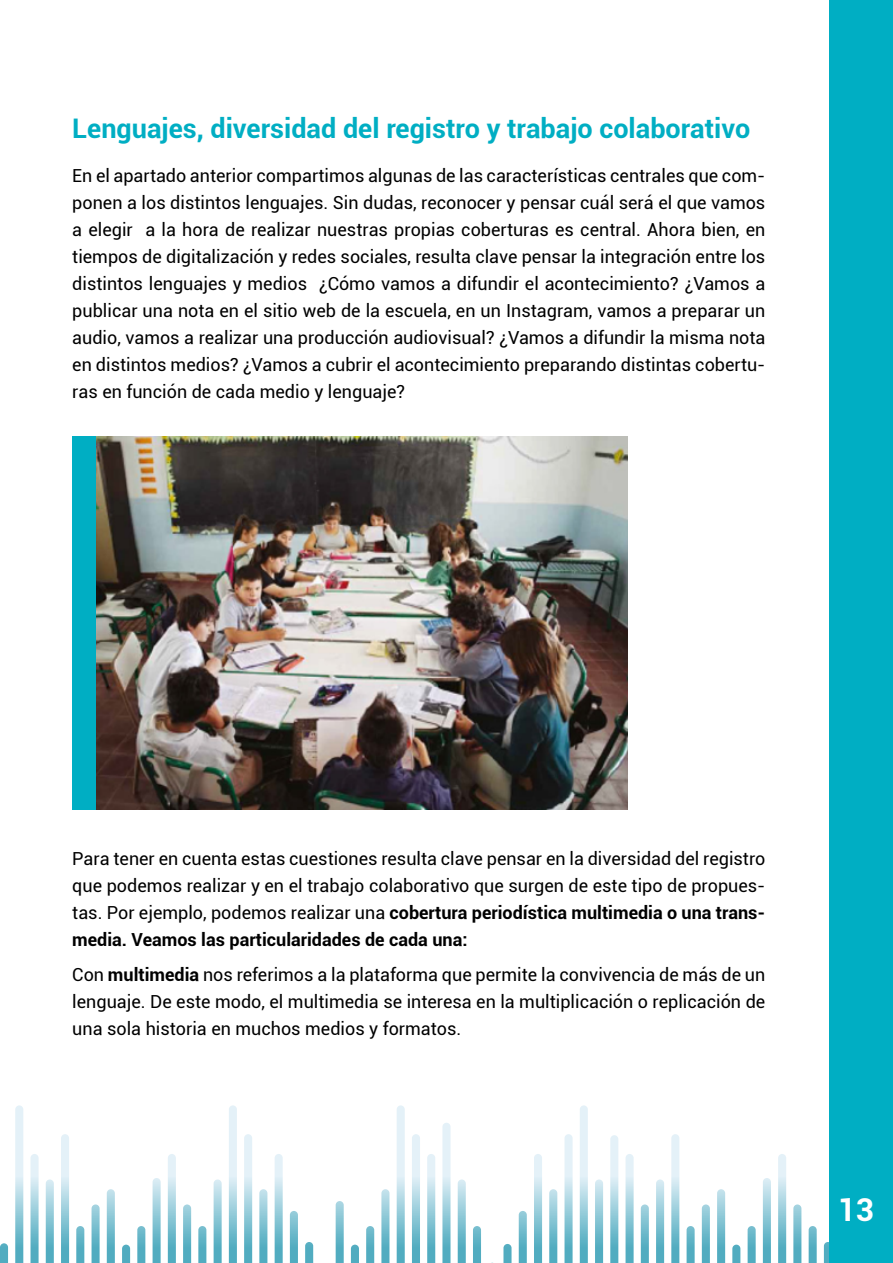
<style>
.page{position:relative;width:893px;height:1263px;background:#fff}
.page>*{position:absolute;margin:0;border:0;box-sizing:border-box;transform-origin:0 0}
.t1{font:700 31.5px "Roboto";color:#fff}
.t2{font:700 27px "Roboto";color:#00aec3}
.t3{font:18px/27px "Roboto";color:#000;text-align:justify}
.s1{font-weight:700}
</style>
<div class="page">
<svg style="left:15px;top:1105px;width:8px;height:158px"></svg>
<svg style="left:442px;top:1123px;width:8px;height:140px"></svg>
<svg style="left:229px;top:1105px;width:8px;height:158px"></svg>
<svg style="left:397px;top:1105px;width:8px;height:158px"></svg>
<svg style="left:31px;top:1154px;width:8px;height:109px"></svg>
<svg style="left:168px;top:1154px;width:8px;height:109px"></svg>
<svg style="left:427px;top:1154px;width:8px;height:109px"></svg>
<svg style="left:275px;top:1154px;width:8px;height:109px"></svg>
<svg style="left:92px;top:1204px;width:8px;height:59px"></svg>
<svg style="left:183px;top:1204px;width:8px;height:59px"></svg>
<svg style="left:153px;top:1178px;width:8px;height:85px"></svg>
<svg style="left:626px;top:1154px;width:8px;height:109px"></svg>
<svg style="left:641px;top:1204px;width:8px;height:59px"></svg>
<svg style="left:610px;top:1135px;width:8px;height:128px"></svg>
<svg style="left:137px;top:1226px;width:8px;height:37px"></svg>
<svg style="left:198px;top:1226px;width:8px;height:37px"></svg>
<svg style="left:366px;top:1226px;width:8px;height:37px"></svg>
<svg style="left:473px;top:1226px;width:8px;height:37px"></svg>
<svg style="left:107px;top:1189px;width:8px;height:74px"></svg>
<svg style="left:259px;top:1189px;width:8px;height:74px"></svg>
<svg style="left:381px;top:1189px;width:8px;height:74px"></svg>
<svg style="left:61px;top:1134px;width:8px;height:129px"></svg>
<svg style="left:244px;top:1134px;width:8px;height:129px"></svg>
<svg style="left:412px;top:1134px;width:8px;height:129px"></svg>
<svg style="left:46px;top:1179px;width:8px;height:84px"></svg>
<svg style="left:458px;top:1179px;width:8px;height:84px"></svg>
<svg style="left:305px;top:1242px;width:8px;height:21px"></svg>
<svg style="left:290px;top:1211px;width:8px;height:52px"></svg>
<svg style="left:214px;top:1179px;width:8px;height:84px"></svg>
<svg style="left:580px;top:1105px;width:8px;height:158px"></svg>
<svg style="left:534px;top:1154px;width:8px;height:109px"></svg>
<svg style="left:549px;top:1189px;width:8px;height:74px"></svg>
<svg style="left:564px;top:1134px;width:9px;height:129px"></svg>
<svg style="left:519px;top:1211px;width:8px;height:52px"></svg>
<svg style="left:595px;top:1179px;width:8px;height:84px"></svg>
<svg style="left:503px;top:1244px;width:9px;height:19px"></svg>
<svg style="left:76px;top:1226px;width:8px;height:37px"></svg>
<svg style="left:122px;top:1244px;width:8px;height:19px"></svg>
<svg style="left:778px;top:1154px;width:8px;height:109px"></svg>
<svg style="left:702px;top:1204px;width:8px;height:59px"></svg>
<svg style="left:793px;top:1204px;width:8px;height:59px"></svg>
<svg style="left:763px;top:1178px;width:8px;height:85px"></svg>
<svg style="left:748px;top:1226px;width:8px;height:37px"></svg>
<svg style="left:809px;top:1226px;width:8px;height:37px"></svg>
<svg style="left:717px;top:1189px;width:8px;height:74px"></svg>
<svg style="left:671px;top:1134px;width:8px;height:129px"></svg>
<svg style="left:656px;top:1179px;width:8px;height:84px"></svg>
<svg style="left:687px;top:1226px;width:8px;height:37px"></svg>
<svg style="left:732px;top:1244px;width:8px;height:19px"></svg>
<svg style="left:351px;top:1244px;width:8px;height:19px"></svg>
<svg style="left:336px;top:1201px;width:8px;height:62px"></svg>
<svg style="left:824px;top:1242px;width:5px;height:21px"></svg>
<svg style="left:0;top:1243px;width:8px;height:20px"></svg>
<div style="left:829px;top:0;width:64px;height:1263px;background:#00aec3"></div>
<img style="left:96px;top:436px;width:532px;height:373px">
<div style="left:72px;top:436px;width:24px;height:373px;background:#00aec3"></div>
<h2 class="t2" style="left:72px;top:110px;width:679px">Lenguajes, diversidad del registro y trabajo colaborativo</h2>
<p class="t3" style="left:72px;top:162px;width:695px">En el apartado anterior compartimos algunas de las características centrales que com&shy;ponen a los distintos lenguajes. Sin dudas, reconocer y pensar cuál será el que vamos a elegir a la hora de realizar nuestras propias coberturas es central. Ahora bien, en tiempos de digitalización y redes sociales, resulta clave pensar la integración entre los distintos lenguajes y medios ¿Cómo vamos a difundir el acontecimiento? ¿Vamos a publicar una nota en el sitio web de la escuela, en un Instagram, vamos a preparar un audio, vamos a realizar una producción audiovisual? ¿Vamos a difundir la misma nota en distintos medios? ¿Vamos a cubrir el acontecimiento preparando distintas cobertu&shy;ras en función de cada medio y lenguaje?</p>
<p class="t3" style="left:72px;top:844px;width:695px">Para tener en cuenta estas cuestiones resulta clave pensar en la diversidad del registro que podemos realizar y en el trabajo colaborativo que surgen de este tipo de propues&shy;tas. Por ejemplo, podemos realizar una <span class="s1">cobertura periodística multimedia o una trans&shy;media. Veamos las particularidades de cada una:</span></p>
<p class="t3" style="left:72px;top:961px;width:695px">Con <span class="s1">multimedia</span> nos referimos a la plataforma que permite la convivencia de más de un lenguaje. De este modo, el multimedia se interesa en la multiplicación o replicación de una sola historia en muchos medios y formatos.</p>
<h1 class="t1" style="left:838px;top:1187px;width:38px">13</h1>
</div>
